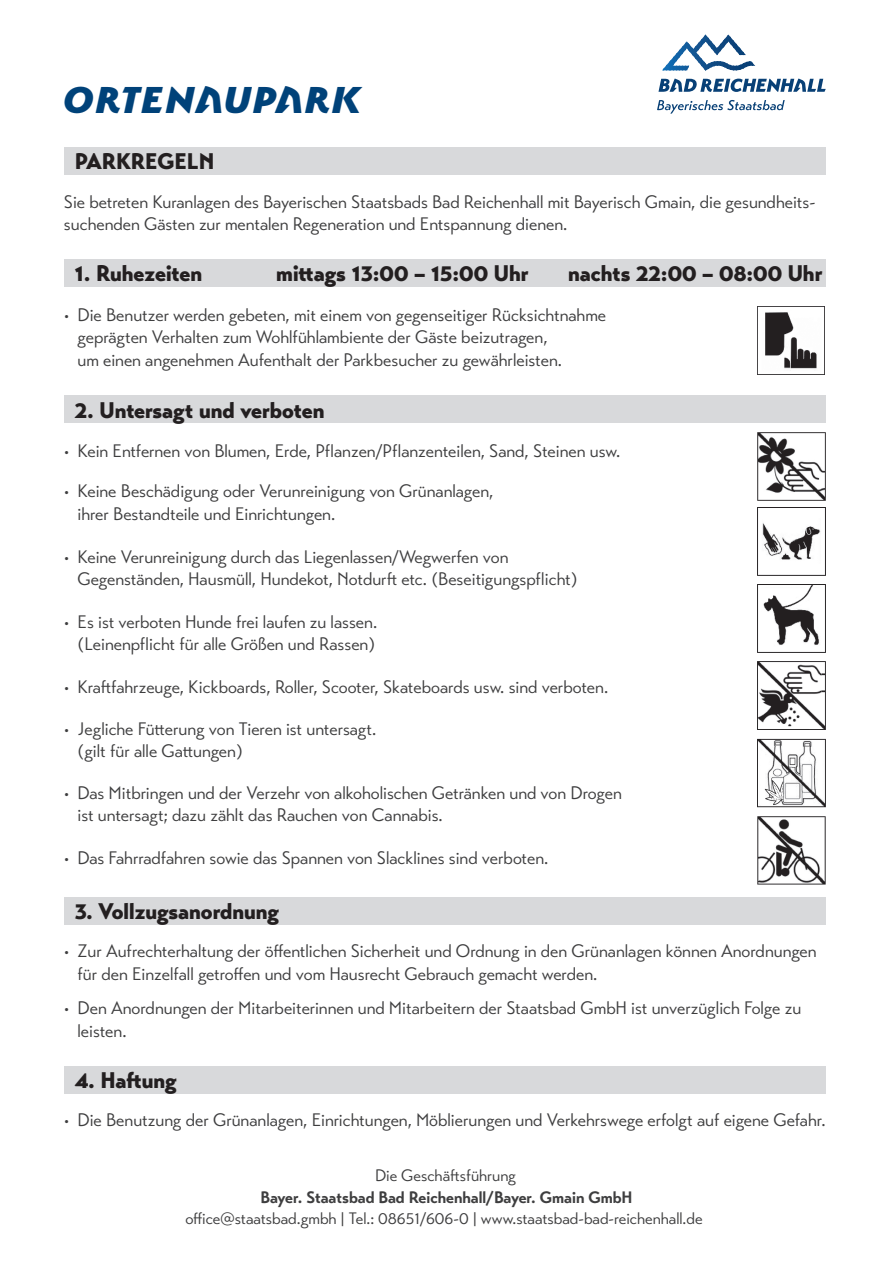
<style>
.page{position:relative;width:893px;height:1263px;background:#fff}
.page>*{position:absolute;margin:0;border:0;box-sizing:border-box;transform-origin:0 0}
.t1{font:42px "BGL Headline";letter-spacing:.035em;color:#004279}
.t2{font:900 22.5px "Transat";color:#231f20}
.t3{font:18px/22.5px "Transat Standard";color:#3e3e3f}
.t4{font:16.5px "Transat Standard";color:#3e3e3f}
.t5{font:700 16.5px "Transat";color:#3e3e3f}
</style>
<div class="page">
<svg style="left:657px;top:100px;width:128px;height:14px"></svg>
<svg style="left:658px;top:79px;width:168px;height:13px"></svg>
<hr style="left:662px;top:35px;width:1px;height:36px;background:#0b70b9">
<hr style="left:663px;top:35px;width:2px;height:36px;background:#0d6fb8">
<hr style="left:665px;top:35px;width:1px;height:36px;background:#116eb6">
<hr style="left:666px;top:35px;width:2px;height:36px;background:#136db5">
<hr style="left:668px;top:35px;width:1px;height:36px;background:#136cb3">
<hr style="left:669px;top:35px;width:2px;height:36px;background:#106ab2">
<hr style="left:671px;top:35px;width:1px;height:36px;background:#0f69b0">
<hr style="left:672px;top:35px;width:2px;height:36px;background:#0f67ad">
<hr style="left:674px;top:35px;width:1px;height:36px;background:#0e66ab">
<hr style="left:675px;top:35px;width:2px;height:36px;background:#1265aa">
<hr style="left:677px;top:35px;width:1px;height:36px;background:#1163a7">
<hr style="left:678px;top:35px;width:1px;height:36px;background:#1162a5">
<hr style="left:679px;top:35px;width:2px;height:36px;background:#1261a4">
<hr style="left:681px;top:35px;width:1px;height:36px;background:#1160a3">
<hr style="left:682px;top:35px;width:2px;height:36px;background:#115fa0">
<hr style="left:684px;top:35px;width:1px;height:36px;background:#125e9f">
<hr style="left:685px;top:35px;width:2px;height:36px;background:#125c9c">
<hr style="left:687px;top:35px;width:1px;height:36px;background:#125b9b">
<hr style="left:688px;top:35px;width:2px;height:36px;background:#125a99">
<hr style="left:690px;top:35px;width:1px;height:36px;background:#125998">
<hr style="left:691px;top:35px;width:2px;height:36px;background:#135897">
<hr style="left:693px;top:35px;width:1px;height:36px;background:#125795">
<hr style="left:694px;top:35px;width:1px;height:36px;background:#135693">
<hr style="left:695px;top:35px;width:2px;height:36px;background:#135592">
<hr style="left:697px;top:35px;width:1px;height:36px;background:#125490">
<hr style="left:698px;top:35px;width:2px;height:36px;background:#16538f">
<hr style="left:700px;top:35px;width:1px;height:36px;background:#16528e">
<hr style="left:701px;top:35px;width:2px;height:36px;background:#0f518f">
<hr style="left:703px;top:35px;width:1px;height:36px;background:#0f508e">
<hr style="left:704px;top:35px;width:2px;height:36px;background:#12508b">
<hr style="left:706px;top:35px;width:1px;height:36px;background:#114f89">
<hr style="left:707px;top:35px;width:2px;height:36px;background:#114e88">
<hr style="left:709px;top:35px;width:1px;height:36px;background:#104c86">
<hr style="left:710px;top:35px;width:2px;height:36px;background:#114d86">
<hr style="left:712px;top:35px;width:1px;height:36px;background:#104b85">
<hr style="left:713px;top:35px;width:1px;height:36px;background:#104a83">
<hr style="left:714px;top:35px;width:2px;height:36px;background:#104a82">
<hr style="left:716px;top:35px;width:1px;height:36px;background:#0f4982">
<hr style="left:717px;top:35px;width:2px;height:36px;background:#104981">
<hr style="left:719px;top:35px;width:1px;height:36px;background:#0f4880">
<hr style="left:720px;top:35px;width:2px;height:36px;background:#0e477f">
<hr style="left:722px;top:35px;width:1px;height:36px;background:#0f467e">
<hr style="left:723px;top:35px;width:2px;height:36px;background:#0d467e">
<hr style="left:725px;top:35px;width:1px;height:36px;background:#0e457d">
<hr style="left:726px;top:35px;width:2px;height:36px;background:#0d457c">
<hr style="left:728px;top:35px;width:1px;height:36px;background:#0d457c">
<hr style="left:729px;top:35px;width:1px;height:36px;background:#0e447b">
<hr style="left:730px;top:35px;width:2px;height:36px;background:#0d447b">
<hr style="left:732px;top:35px;width:1px;height:36px;background:#0d437a">
<hr style="left:733px;top:35px;width:2px;height:36px;background:#0c427a">
<hr style="left:735px;top:35px;width:1px;height:36px;background:#09427a">
<hr style="left:736px;top:35px;width:2px;height:36px;background:#09427a">
<hr style="left:738px;top:35px;width:1px;height:36px;background:#094278">
<hr style="left:739px;top:35px;width:2px;height:36px;background:#084179">
<hr style="left:741px;top:35px;width:1px;height:36px;background:#084179">
<hr style="left:742px;top:35px;width:2px;height:36px;background:#084177">
<hr style="left:744px;top:35px;width:1px;height:36px;background:#084177">
<hr style="left:745px;top:35px;width:2px;height:36px;background:#0c4078">
<hr style="left:747px;top:35px;width:1px;height:36px;background:#084076">
<hr style="left:748px;top:35px;width:1px;height:36px;background:#084076">
<hr style="left:749px;top:35px;width:2px;height:36px;background:#084076">
<hr style="left:751px;top:35px;width:1px;height:36px;background:#084076">
<hr style="left:752px;top:35px;width:2px;height:36px;background:#084076">
<hr style="left:754px;top:35px;width:1px;height:36px;background:#084076">
<div style="left:64px;top:147px;width:761px;height:28px;background:#d8d9db"></div>
<div style="left:64px;top:259px;width:761px;height:28px;background:#d8d9db"></div>
<div style="left:64px;top:395px;width:761px;height:28px;background:#d8d9db"></div>
<div style="left:64px;top:897px;width:761px;height:28px;background:#d8d9db"></div>
<div style="left:64px;top:1066px;width:761px;height:28px;background:#d8d9db"></div>
<img style="left:757px;top:307px;width:68px;height:67px">
<img style="left:757px;top:432px;width:68px;height:68px">
<img style="left:757px;top:507px;width:68px;height:68px">
<img style="left:757px;top:585px;width:68px;height:68px">
<img style="left:757px;top:816px;width:68px;height:68px">
<img style="left:757px;top:662px;width:68px;height:68px">
<img style="left:757px;top:738px;width:68px;height:70px">
<h1 class="t1" style="left:64px;top:76px;width:299px">ORTENAUPARK</h1>
<p class="t2" style="left:75px;top:147px;width:141px">PARKREGELN</p>
<p class="t3" style="left:64px;top:190px;width:753px">Sie betreten Kuranlagen des Bayerischen Staatsbads Bad Reichenhall mit Bayerisch Gmain, die gesundheits&shy;suchenden Gästen zur mentalen Regeneration und Entspannung dienen.</p>
<p class="t2" style="left:75px;top:260px;width:129px">1. Ruhezeiten</p>
<p class="t2" style="left:276px;top:260px;width:254px">mittags 13:00 – 15:00 Uhr</p>
<p class="t2" style="left:568px;top:260px;width:256px">nachts 22:00 – 08:00 Uhr</p>
<p class="t3" style="left:77px;top:303px;width:530px;text-indent:-14px">• Die Benutzer werden gebeten, mit einem von gegenseitiger Rücksichtnahme geprägten Verhalten zum Wohlfühlambiente der Gäste beizutragen,<br>um einen angenehmen Aufenthalt der Parkbesucher zu gewährleisten.</p>
<p class="t2" style="left:75px;top:396px;width:251px">2. Untersagt und verboten</p>
<p class="t3" style="left:64px;top:439px;width:558px">• Kein Entfernen von Blumen, Erde, Pflanzen/Pflanzenteilen, Sand, Steinen usw.</p>
<p class="t3" style="left:77px;top:480px;width:418px;text-indent:-14px">• Keine Beschädigung oder Verunreinigung von Grünanlagen, ihrer Bestandteile und Einrichtungen.</p>
<p class="t3" style="left:77px;top:545px;width:502px;text-indent:-14px">• Keine Verunreinigung durch das Liegenlassen/Wegwerfen von<br>Gegenständen, Hausmüll, Hundekot, Notdurft etc. (Beseitigungspflicht)</p>
<p class="t3" style="left:64px;top:610px;width:315px;text-align:right">• Es ist verboten Hunde frei laufen zu lassen. (Leinenpflicht für alle Größen und Rassen)</p>
<p class="t3" style="left:64px;top:676px;width:546px">• Kraftfahrzeuge, Kickboards, Roller, Scooter, Skateboards usw. sind verboten.</p>
<p class="t3" style="left:77px;top:717px;width:300px;text-indent:-14px">• Jegliche Fütterung von Tieren ist untersagt. (gilt für alle Gattungen)</p>
<p class="t3" style="left:77px;top:781px;width:546px;text-indent:-14px">• Das Mitbringen und der Verzehr von alkoholischen Getränken und von Drogen ist untersagt; dazu zählt das Rauchen von Cannabis.</p>
<p class="t3" style="left:64px;top:847px;width:486px">• Das Fahrradfahren sowie das Spannen von Slacklines sind verboten.</p>
<p class="t2" style="left:75px;top:897px;width:206px">3. Vollzugsanordnung</p>
<p class="t3" style="left:77px;top:940px;width:741px;text-indent:-14px">• Zur Aufrechterhaltung der öffentlichen Sicherheit und Ordnung in den Grünanlagen können Anordnungen für den Einzelfall getroffen und vom Hausrecht Gebrauch gemacht werden.</p>
<p class="t3" style="left:77px;top:997px;width:725px;text-indent:-14px">• Den Anordnungen der Mitarbeiterinnen und Mitarbeitern der Staatsbad GmbH ist unverzüglich Folge zu leisten.</p>
<p class="t2" style="left:75px;top:1066px;width:103px">4. Haftung</p>
<p class="t3" style="left:64px;top:1109px;width:763px">• Die Benutzung der Grünanlagen, Einrichtungen, Möblierungen und Verkehrswege erfolgt auf eigene Gefahr.</p>
<p class="t4" style="left:375px;top:1165px;width:143px">Die Geschäftsführung</p>
<p class="t4" style="left:185px;top:1208px;width:519px">office@staatsbad.gmbh | Tel.: 08651/606-0 | www.staatsbad-bad-reichenhall.de</p>
<p class="t5" style="left:261px;top:1187px;width:373px">Bayer. Staatsbad Bad Reichenhall/Bayer. Gmain GmbH</p>
</div>
